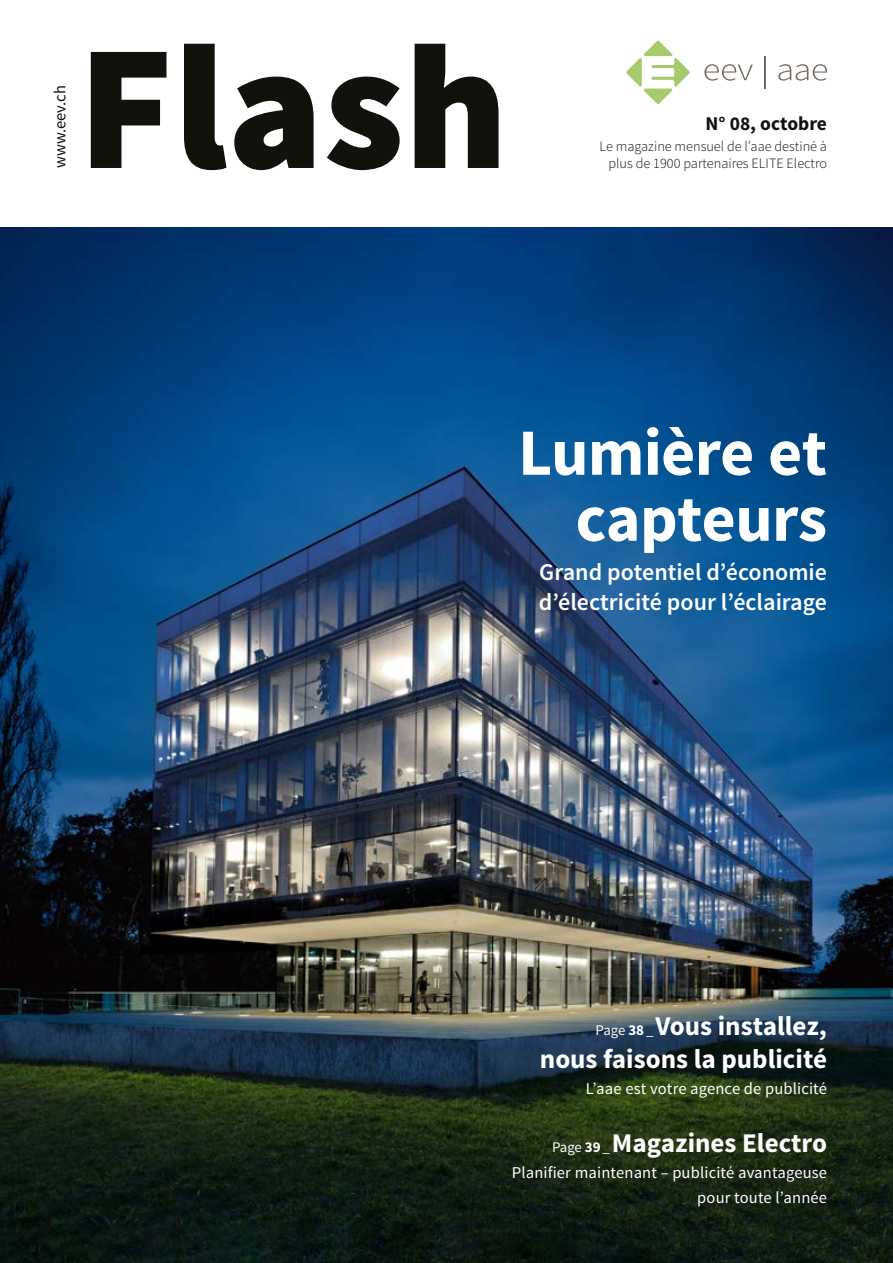
<style>
.page{position:relative;width:893px;height:1263px;background:#fff}
.page>*{position:absolute;margin:0;border:0;box-sizing:border-box;transform-origin:0 0}
.t1{font:900 178.5px "Source Sans Pro";color:#12120d}
.t2{font:700 66px/66px "Source Sans Pro";letter-spacing:-.01em;color:#fff;text-align:right}
.t3{font:700 27px/32.4px "Source Sans Pro";color:#fff;text-align:right}
.t4{font:600 24px/30px "Source Sans Pro";color:#fff}
.t5{font:700 19.5px "Source Sans Pro";color:#12120d}
.t6{font:16.5px/25.8px "Source Sans Pro";letter-spacing:.01em;color:#fff;text-align:right}
.t7{font:16.5px "Source Sans Pro";color:#12120d}
.t8{font:300 14.25px/17.1px "Source Sans Pro";color:#12120d;text-align:right}
.s1{font-weight:400;font-size:14.7px}
.s2{font-size:15px}
.s3{font-weight:400;font-size:15px}
</style>
<div class="page">
<svg style="left:626px;top:40px;width:64px;height:64px"></svg>
<svg style="left:704px;top:64px;width:49px;height:17px"></svg>
<hr style="left:764px;top:56px;width:1px;height:32px;background:#726961">
<svg style="left:778px;top:64px;width:49px;height:17px"></svg>
<img style="left:0;top:227px;width:893px;height:1036px">
<p class="t7" style="left:50px;top:168px;width:84px;rotate:-90deg">www.eev.ch</p>
<h1 class="t1" style="left:78px;top:-8px;width:432px">Flash</h1>
<p class="t5" style="left:706px;top:111px;width:123px">N° 08, octobre</p>
<p class="t8" style="left:600px;top:138px;width:229px">Le magazine mensuel de l’aae destiné à plus de 1900 partenaires ELITE Electro</p>
<h2 class="t2" style="left:518px;top:422px;width:310px">Lumière et capteurs</h2>
<h3 class="t4" style="left:539px;top:557px;width:290px">Grand potentiel d’économie d’électricité pour l’éclairage</h3>
<h3 class="t3" style="left:540px;top:1011px;width:289px"><span class="s1">Page</span> <span class="s2">38</span><span class="s3">_</span>Vous installez, nous faisons la publicité</h3>
<p class="t6" style="left:586px;top:1076px;width:243px">L’aae est votre agence de publicité</p>
<h3 class="t3" style="left:552px;top:1127px;width:277px"><span class="s1">Page</span> <span class="s2">39</span><span class="s3">_</span>Magazines Electro</h3>
<p class="t6" style="left:512px;top:1159px;width:317px">Planifier maintenant – publicité avantageuse pour toute l’année</p>
</div>
